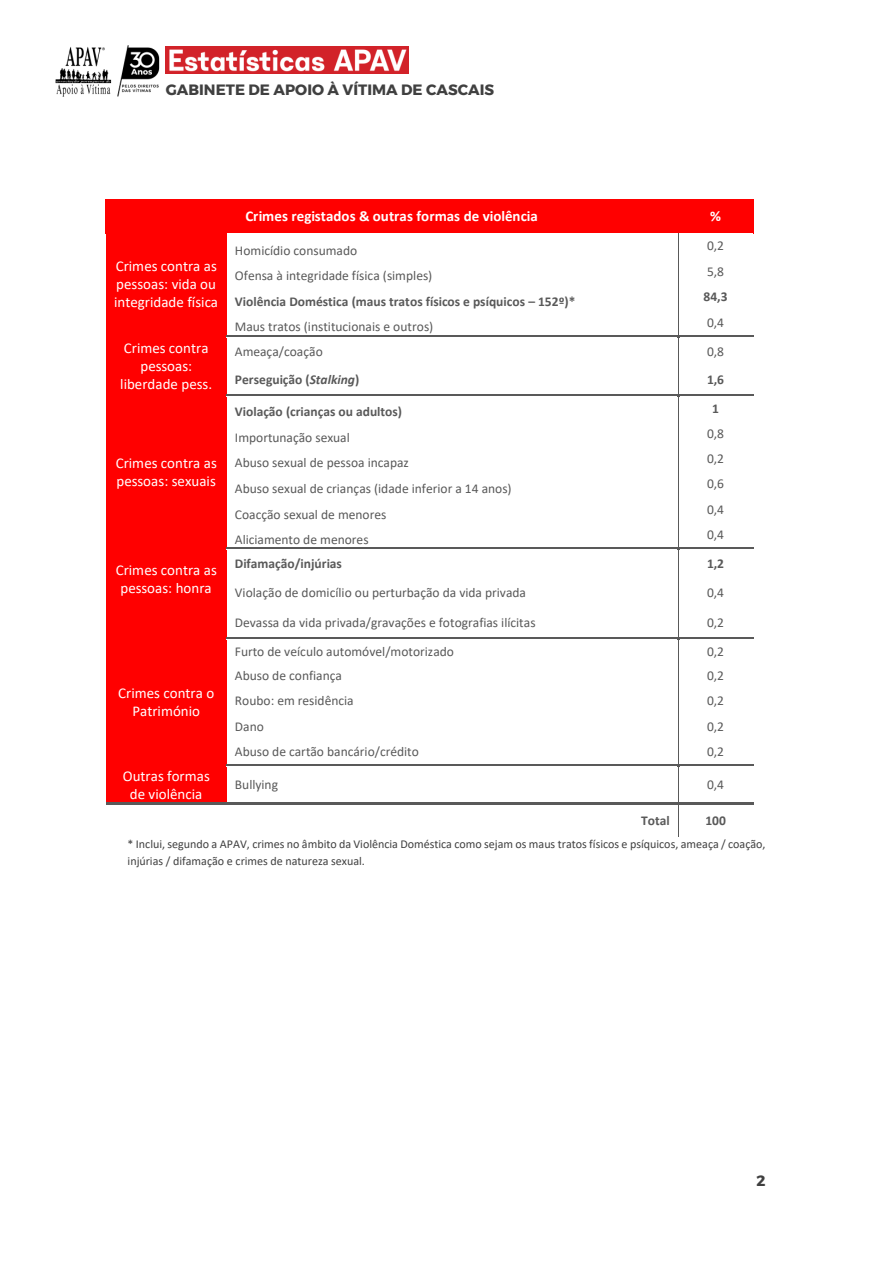
<style>
.page{position:relative;width:893px;height:1263px;background:#fff}
.page>*{position:absolute;margin:0;border:0;box-sizing:border-box;transform-origin:0 0}
.t1{font:15px/18.3px "Calibri";color:#fff;text-align:center}
.t2{font:700 15px "Calibri";color:#fff}
.t3{font:700 15px "Montserrat";color:#404040}
.t4{font:13.5px "Calibri";color:#595959}
.t5{font:700 13.5px "Calibri";color:#595959}
.t6{font:12px/17px "Calibri";letter-spacing:-.005em;color:#404040}
.s1{font-style:italic}
</style>
<div class="page">
<img style="left:166px;top:47px;width:242px;height:27px">
<img style="left:55px;top:45px;width:105px;height:52px">
<div style="left:106px;top:199px;width:572px;height:34px;background:#f00"></div>
<div style="left:678px;top:199px;width:75px;height:34px;background:#f00"></div>
<div style="left:106px;top:233px;width:121px;height:102px;background:#f00"></div>
<div style="left:106px;top:337px;width:121px;height:58px;background:#f00"></div>
<hr style="left:106px;top:335px;width:121px;height:2px;background:#f00">
<hr style="left:227px;top:335px;width:451px;height:2px;background:#595959">
<hr style="left:680px;top:335px;width:73px;height:2px;background:#595959">
<svg style="left:678px;top:233px;width:2px;height:132px"></svg>
<hr style="left:678px;top:365px;width:1px;height:30px;background:#595959">
<div style="left:106px;top:397px;width:121px;height:151px;background:#f00"></div>
<hr style="left:106px;top:395px;width:121px;height:2px;background:#f00">
<hr style="left:227px;top:395px;width:451px;height:2px;background:#595959">
<hr style="left:680px;top:395px;width:73px;height:2px;background:#595959">
<div style="left:106px;top:550px;width:121px;height:57px;background:#f00"></div>
<hr style="left:106px;top:548px;width:121px;height:2px;background:#f00">
<hr style="left:227px;top:548px;width:451px;height:2px;background:#595959">
<hr style="left:680px;top:548px;width:73px;height:2px;background:#595959">
<svg style="left:678px;top:395px;width:2px;height:182px"></svg>
<hr style="left:678px;top:577px;width:1px;height:30px;background:#595959">
<div style="left:106px;top:607px;width:121px;height:30px;background:#f00"></div>
<hr style="left:678px;top:607px;width:1px;height:30px;background:#595959">
<div style="left:106px;top:639px;width:121px;height:126px;background:#f00"></div>
<hr style="left:106px;top:637px;width:121px;height:2px;background:#f00">
<hr style="left:227px;top:637px;width:451px;height:2px;background:#595959">
<hr style="left:680px;top:637px;width:73px;height:2px;background:#595959">
<hr style="left:106px;top:764px;width:121px;height:1px;background:#fff">
<div style="left:106px;top:767px;width:121px;height:36px;background:#f00"></div>
<hr style="left:106px;top:765px;width:121px;height:2px;background:#f00">
<hr style="left:227px;top:765px;width:451px;height:2px;background:#595959">
<svg style="left:678px;top:637px;width:2px;height:130px"></svg>
<hr style="left:680px;top:765px;width:73px;height:2px;background:#595959">
<hr style="left:678px;top:767px;width:1px;height:36px;background:#595959">
<hr style="left:106px;top:803px;width:121px;height:2px;background:#595959">
<hr style="left:229px;top:803px;width:449px;height:2px;background:#595959">
<hr style="left:680px;top:803px;width:73px;height:2px;background:#595959">
<hr style="left:678px;top:805px;width:1px;height:32px;background:#595959">
<p class="t3" style="left:166px;top:80px;width:330px">GABINETE DE APOIO À VÍTIMA DE CASCAIS</p>
<p class="t1" style="left:114px;top:258px;width:105px;text-align:left">Crimes contra as pessoas: vida ou integridade física</p>
<p class="t2" style="left:245px;top:210px;width:294px">Crimes registados &amp; outras formas de violência</p>
<p class="t2" style="left:710px;top:210px;width:12px">%</p>
<p class="t4" style="left:235px;top:245px;width:124px">Homicídio consumado</p>
<p class="t4" style="left:707px;top:240px;width:19px">0,2</p>
<p class="t4" style="left:235px;top:270px;width:199px">Ofensa à integridade física (simples)</p>
<p class="t4" style="left:707px;top:266px;width:19px">5,8</p>
<p class="t5" style="left:235px;top:296px;width:342px">Violência Doméstica (maus tratos físicos e psíquicos – 152º)*</p>
<p class="t5" style="left:704px;top:291px;width:25px">84,3</p>
<p class="t4" style="left:235px;top:321px;width:200px">Maus tratos (institucionais e outros)</p>
<p class="t4" style="left:707px;top:317px;width:19px">0,4</p>
<p class="t1" style="left:120px;top:340px;width:93px">Crimes contra pessoas: liberdade pess.</p>
<p class="t4" style="left:235px;top:345px;width:89px">Ameaça/coação</p>
<p class="t4" style="left:707px;top:345px;width:19px">0,8</p>
<p class="t5" style="left:235px;top:374px;width:126px">Perseguição (<span class="s1">Stalking</span>)</p>
<p class="t5" style="left:707px;top:374px;width:19px">1,6</p>
<p class="t1" style="left:116px;top:455px;width:103px;text-align:left">Crimes contra as pessoas: sexuais</p>
<p class="t1" style="left:116px;top:562px;width:103px">Crimes contra as pessoas: honra</p>
<p class="t1" style="left:118px;top:685px;width:97px">Crimes contra o<br>Património</p>
<p class="t5" style="left:235px;top:406px;width:169px">Violação (crianças ou adultos)</p>
<p class="t5" style="left:712px;top:403px;width:8px">1</p>
<p class="t4" style="left:235px;top:432px;width:117px">Importunação sexual</p>
<p class="t4" style="left:707px;top:427px;width:19px">0,8</p>
<p class="t4" style="left:235px;top:457px;width:175px">Abuso sexual de pessoa incapaz</p>
<p class="t4" style="left:707px;top:453px;width:19px">0,2</p>
<p class="t4" style="left:235px;top:483px;width:278px">Abuso sexual de crianças (idade inferior a 14 anos)</p>
<p class="t4" style="left:707px;top:478px;width:19px">0,6</p>
<p class="t4" style="left:235px;top:508px;width:153px">Coacção sexual de menores</p>
<p class="t4" style="left:707px;top:504px;width:19px">0,4</p>
<p class="t4" style="left:235px;top:534px;width:135px">Aliciamento de menores</p>
<p class="t4" style="left:707px;top:529px;width:19px">0,4</p>
<p class="t5" style="left:235px;top:558px;width:109px">Difamação/injúrias</p>
<p class="t5" style="left:707px;top:558px;width:19px">1,2</p>
<p class="t4" style="left:235px;top:587px;width:293px">Violação de domicílio ou perturbação da vida privada</p>
<p class="t4" style="left:707px;top:587px;width:19px">0,4</p>
<p class="t4" style="left:235px;top:617px;width:302px">Devassa da vida privada/gravações e fotografias ilícitas</p>
<p class="t4" style="left:707px;top:617px;width:19px">0,2</p>
<p class="t4" style="left:235px;top:645px;width:221px">Furto de veículo automóvel/motorizado</p>
<p class="t4" style="left:707px;top:645px;width:19px">0,2</p>
<p class="t4" style="left:235px;top:670px;width:109px">Abuso de confiança</p>
<p class="t4" style="left:707px;top:670px;width:19px">0,2</p>
<p class="t4" style="left:235px;top:695px;width:120px">Roubo: em residência</p>
<p class="t4" style="left:707px;top:695px;width:19px">0,2</p>
<p class="t4" style="left:235px;top:721px;width:30px">Dano</p>
<p class="t4" style="left:707px;top:721px;width:19px">0,2</p>
<p class="t4" style="left:235px;top:746px;width:186px">Abuso de cartão bancário/crédito</p>
<p class="t4" style="left:707px;top:746px;width:19px">0,2</p>
<p class="t1" style="left:123px;top:768px;width:89px">Outras formas de violência</p>
<p class="t4" style="left:235px;top:779px;width:45px">Bullying</p>
<p class="t4" style="left:707px;top:779px;width:19px">0,4</p>
<p class="t5" style="left:641px;top:815px;width:30px">Total</p>
<p class="t5" style="left:705px;top:815px;width:22px">100</p>
<p class="t6" style="left:128px;top:837px;width:639px">* Inclui, segundo a APAV, crimes no âmbito da Violência Doméstica como sejam os maus tratos físicos e psíquicos, ameaça / coação, injúrias / difamação e crimes de natureza sexual.</p>
<p class="t3" style="left:757px;top:1171px;width:11px">2</p>
</div>
